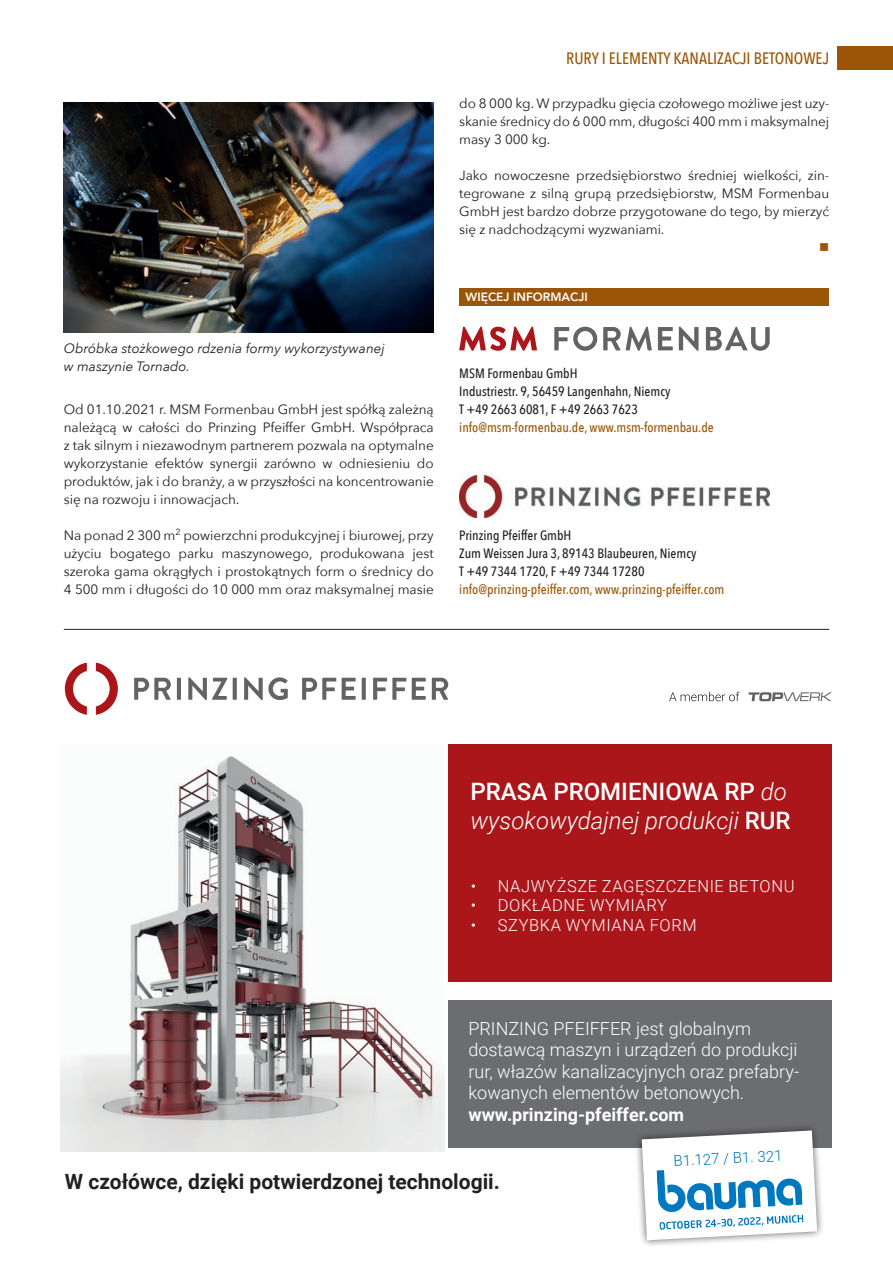
<style>
.page{position:relative;width:893px;height:1263px;background:#fff}
.page>*{position:absolute;margin:0;border:0;box-sizing:border-box;transform-origin:0 0}
.t1{font:italic 300 24px/28.8px "Roboto";color:#fff}
.t2{font:700 21px "Roboto";color:#231f20}
.t3{font:300 18px/21.6px "Roboto";color:#fff}
.t4{font:700 18px "Roboto";color:#fff}
.t5{font:300 16.5px "Roboto";letter-spacing:.035em;color:#fff}
.t6{font:16.5px "Avenir Next Cond Md";color:#9c5506}
.t7{font:300 15px "Roboto";color:#0574bc}
.t8{font:13.5px/18px "Avenir Next";letter-spacing:-.005em;color:#231f20;text-align:justify}
.t9{font:13.5px/18px "Avenir Next Cond Md";color:#231f20}
.t10{font:13.5px "Avenir Next Cond Md";color:#9c5506}
.t11{font:italic 13.5px/18px "Avenir Next";color:#231f20}
.t12{font:13.5px "Wingdings";color:#9c5506}
.t13{font:800 12px "Avenir";color:#fff}
.s1{font-weight:500;font-style:normal}
</style>
<div class="page">
<div style="left:838px;top:47px;width:55px;height:23px;background:#9c5506"></div>
<div style="left:459px;top:288px;width:370px;height:17px;background:#9c5506"></div>
<svg style="left:459px;top:327px;width:78px;height:24px"></svg>
<svg style="left:554px;top:327px;width:43px;height:24px"></svg>
<svg style="left:603px;top:327px;width:49px;height:24px"></svg>
<svg style="left:658px;top:327px;width:15px;height:23px"></svg>
<svg style="left:679px;top:327px;width:20px;height:24px"></svg>
<svg style="left:706px;top:327px;width:64px;height:24px"></svg>
<img style="left:459px;top:475px;width:311px;height:42px">
<img style="left:64px;top:102px;width:370px;height:230px">
<hr style="left:64px;top:629px;width:765px;height:1px;background:#231f20">
<svg style="left:134px;top:678px;width:37px;height:22px"></svg>
<hr style="left:177px;top:678px;width:4px;height:22px;background:#636366">
<svg style="left:188px;top:677px;width:39px;height:23px"></svg>
<svg style="left:233px;top:678px;width:4px;height:22px"></svg>
<svg style="left:244px;top:677px;width:44px;height:23px"></svg>
<svg style="left:302px;top:678px;width:34px;height:22px"></svg>
<svg style="left:342px;top:678px;width:14px;height:22px"></svg>
<svg style="left:362px;top:678px;width:4px;height:22px"></svg>
<svg style="left:373px;top:678px;width:33px;height:22px"></svg>
<svg style="left:412px;top:678px;width:14px;height:22px"></svg>
<svg style="left:432px;top:678px;width:16px;height:22px"></svg>
<svg style="left:96px;top:663px;width:22px;height:52px"></svg>
<svg style="left:65px;top:663px;width:22px;height:52px"></svg>
<svg style="left:669px;top:692px;width:70px;height:9px"></svg>
<svg style="left:748px;top:692px;width:84px;height:9px"></svg>
<img style="left:61px;top:756px;width:383px;height:396px">
<div style="left:448px;top:744px;width:384px;height:238px;background:#ab161a"></div>
<div style="left:448px;top:1000px;width:384px;height:148px;background:#6c6d70"></div>
<div style="left:634px;top:1123px;width:191px;height:125px;background:#231f20;opacity:.75"></div>
<svg style="left:642px;top:1130px;width:175px;height:110px"></svg>
<p class="t6" style="left:566px;top:49px;width:264px">RURY I ELEMENTY KANALIZACJI BETONOWEJ</p>
<p class="t8" style="left:459px;top:94px;width:372px">do 8 000 kg. W przypadku gięcia czołowego możliwe jest uzy&shy;skanie średnicy do 6 000 mm, długości 400 mm i maksymalnej masy 3 000 kg.</p>
<p class="t8" style="left:459px;top:166px;width:371px">Jako nowoczesne przedsiębiorstwo średniej wielkości, zin&shy;tegrowane z silną grupą przedsiębiorstw, MSM Formenbau GmbH jest bardzo dobrze przygotowane do tego, by mierzyć się z nadchodzącymi wyzwaniami.</p>
<p class="t12" style="left:819px;top:240px;width:12px">■</p>
<p class="t11" style="left:64px;top:339px;width:323px">Obróbka stożkowego rdzenia formy wykorzystywanej w maszynie Tornado.</p>
<p class="t8" style="left:64px;top:400px;width:371px">Od 01.10.2021 r. MSM Formenbau GmbH jest spółką zależną należącą w całości do Prinzing Pfeiffer GmbH. Współpraca z tak silnym i niezawodnym partnerem pozwala na optymalne wykorzystanie efektów synergii zarówno w odniesieniu do produktów, jak i do branży, a w przyszłości na koncentrowanie się na rozwoju i innowacjach.</p>
<p class="t8" style="left:64px;top:526px;width:371px">Na ponad 2 300 m<sup>2</sup> powierzchni produkcyjnej i biurowej, przy użyciu bogatego parku maszynowego, produkowana jest szeroka gama okrągłych i prostokątnych form o średnicy do 4 500 mm i długości do 10 000 mm oraz maksymalnej masie</p>
<p class="t13" style="left:466px;top:287px;width:124px">WIĘCEJ INFORMACJI</p>
<p class="t9" style="left:459px;top:364px;width:213px">MSM Formenbau GmbH<br>Industriestr. 9, 56459 Langenhahn, Niemcy<br>T +49 2663 6081, F +49 2663 7623</p>
<p class="t10" style="left:459px;top:419px;width:256px">info@msm-formenbau.de, www.msm-formenbau.de</p>
<p class="t9" style="left:459px;top:526px;width:239px">Prinzing Pfeiffer GmbH<br>Zum Weissen Jura 3, 89143 Blaubeuren, Niemcy<br>T +49 7344 1720, F +49 7344 17280</p>
<p class="t10" style="left:459px;top:581px;width:267px">info@prinzing-pfeiffer.com, www.prinzing-pfeiffer.com</p>
<h1 class="t1" style="left:471px;top:776px;width:321px"><span class="s1">PRASA PROMIENIOWA RP</span> do wysokowydajnej produkcji <span class="s1">RUR</span></h1>
<p class="t5" style="left:471px;top:874px;width:325px">• NAJWYŻSZE ZAGĘSZCZENIE BETONU</p>
<p class="t5" style="left:471px;top:894px;width:198px">• DOKŁADNE WYMIARY</p>
<p class="t5" style="left:471px;top:914px;width:227px">• SZYBKA WYMIANA FORM</p>
<h3 class="t3" style="left:468px;top:1017px;width:332px">PRINZING PFEIFFER jest globalnym dostawcą maszyn i urządzeń do produkcji rur, włazów kanalizacyjnych oraz prefabry&shy;kowanych elementów betonowych.</h3>
<h3 class="t4" style="left:468px;top:1102px;width:217px">www.prinzing-pfeiffer.com</h3>
<p class="t7" style="left:673px;top:1150px;width:110px;rotate:-3deg">B1.127 / B1. 321</p>
<h2 class="t2" style="left:65px;top:1167px;width:437px">W czołówce, dzięki potwierdzonej technologii.</h2>
</div>
